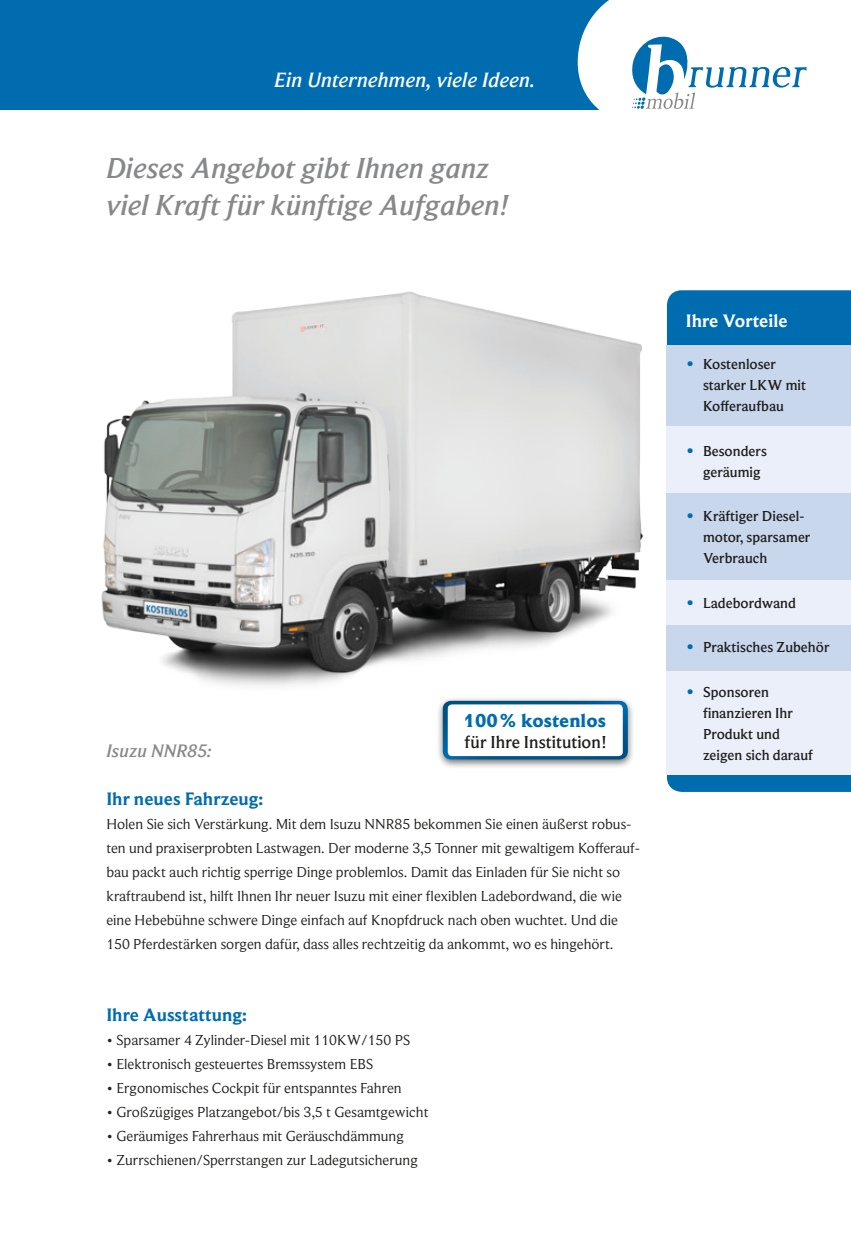
<style>
.page{position:relative;width:851px;height:1234px;background:#fff}
.page>*{position:absolute;margin:0;border:0;box-sizing:border-box;transform-origin:0 0}
.t1{font:italic 500 30px/37.5px "Beaufort Pro";color:#87888a}
.t2{font:italic 500 21.45px "Beaufort Pro";letter-spacing:.005em;color:#fff}
.t3{font:800 19.5px "Beaufort Pro";color:#006cb0}
.t4{font:700 18.75px "Beaufort Pro";color:#006cb0}
.t5{font:700 18.75px "Beaufort Pro";color:#fff}
.t6{font:italic 500 18.75px "Beaufort Pro";color:#87888a}
.t7{font:500 18px "Beaufort Pro";color:#1d1d1b}
.t8{font:15px/24px "Beaufort Pro";color:#1d1d1b}
.t9{font:500 15px/21px "Beaufort Pro";color:#1d1d1b}
.s1{font-size:18px;color:#006cb0}
</style>
<div class="page">
<img style="left:101px;top:291px;width:543px;height:396px">
<div style="left:435px;top:695px;width:199px;height:73px;background:#1d1d1b;opacity:.6"></div>
<div style="left:442px;top:699px;width:187px;height:61px;background:#1d1d1b;opacity:.6"></div>
<div style="left:447px;top:704px;width:175px;height:52px;background:#fff;border-radius:4px"></div>
<div style="left:0;top:0;width:636px;height:109px;background:#006cb0"></div>
<svg style="left:573px;top:0;width:233px;height:110px"></svg>
<div style="left:666px;top:290px;width:184px;height:501px;background:#006cb0"></div>
<div style="left:666px;top:345px;width:184px;height:428px;background:#c9d7ed"></div>
<div style="left:666px;top:425px;width:184px;height:67px;background:#eaeff9"></div>
<div style="left:666px;top:580px;width:184px;height:44px;background:#eaeff9"></div>
<div style="left:666px;top:670px;width:184px;height:104px;background:#eaeff9"></div>
<h2 class="t2" style="left:274px;top:68px;width:263px">Ein Unternehmen, viele Ideen.</h2>
<h1 class="t1" style="left:106px;top:149px;width:404px">Dieses Angebot gibt Ihnen ganz viel Kraft für künftige Aufgaben!</h1>
<p class="t6" style="left:106px;top:739px;width:107px">Isuzu NNR85:</p>
<p class="t9" style="left:52px;top:744px;width:112px">zeigen sich darauf</p>
<h3 class="t3" style="left:463px;top:709px;width:144px">100 % kostenlos</h3>
<p class="t7" style="left:464px;top:732px;width:143px">für Ihre Institution!</p>
<p class="t4" style="left:106px;top:787px;width:158px">Ihr neues Fahrzeug:</p>
<p class="t8" style="left:106px;top:811px;width:535px">Holen Sie sich Verstärkung. Mit dem Isuzu NNR85 bekommen Sie einen äußerst robus&shy;ten und praxiserprobten Lastwagen. Der moderne 3,5 Tonner mit gewaltigem Kofferauf&shy;bau packt auch richtig sperrige Dinge problemlos. Damit das Einladen für Sie nicht so kraftraubend ist, hilft Ihnen Ihr neuer Isuzu mit einer flexiblen Ladebordwand, die wie eine Hebebühne schwere Dinge einfach auf Knopfdruck nach oben wuchtet. Und die 150 Pferdestärken sorgen dafür, dass alles rechtzeitig da ankommt, wo es hingehört.</p>
<p class="t4" style="left:106px;top:1003px;width:142px">Ihre Ausstattung:</p>
<p class="t8" style="left:106px;top:1027px;width:305px">• Sparsamer 4 Zylinder-Diesel mit 110KW/150 PS</p>
<p class="t8" style="left:106px;top:1051px;width:268px">• Elektronisch gesteuertes Bremssystem EBS</p>
<p class="t8" style="left:106px;top:1075px;width:297px">• Ergonomisches Cockpit für entspanntes Fahren</p>
<p class="t8" style="left:106px;top:1099px;width:323px">• Großzügiges Platzangebot/bis 3,5 t Gesamtgewicht</p>
<p class="t8" style="left:106px;top:1123px;width:299px">• Geräumiges Fahrerhaus mit Geräuschdämmung</p>
<p class="t8" style="left:106px;top:1147px;width:313px">• Zurrschienen/Sperrstangen zur Ladegutsicherung</p>
<p class="t5" style="left:686px;top:310px;width:103px">Ihre Vorteile</p>
<p class="t9" style="left:703px;top:354px;width:105px;text-indent:-17px"><span class="s1">•</span> Kostenloser starker LKW mit<br>Kofferaufbau</p>
<p class="t9" style="left:703px;top:441px;width:65px;text-indent:-17px"><span class="s1">•</span> Besonders geräumig</p>
<p class="t9" style="left:703px;top:506px;width:109px;text-indent:-17px"><span class="s1">•</span> Kräftiger Diesel&shy;motor, sparsamer<br>Verbrauch</p>
<p class="t9" style="left:686px;top:592px;width:112px"><span class="s1">•</span> Ladebordwand</p>
<p class="t9" style="left:686px;top:637px;width:145px"><span class="s1">•</span> Praktisches Zubehör</p>
<p class="t9" style="left:703px;top:681px;width:112px;text-indent:-17px"><span class="s1">•</span> Sponsoren finanzieren Ihr<br>Produkt und zeigen sich darauf</p>
</div>
